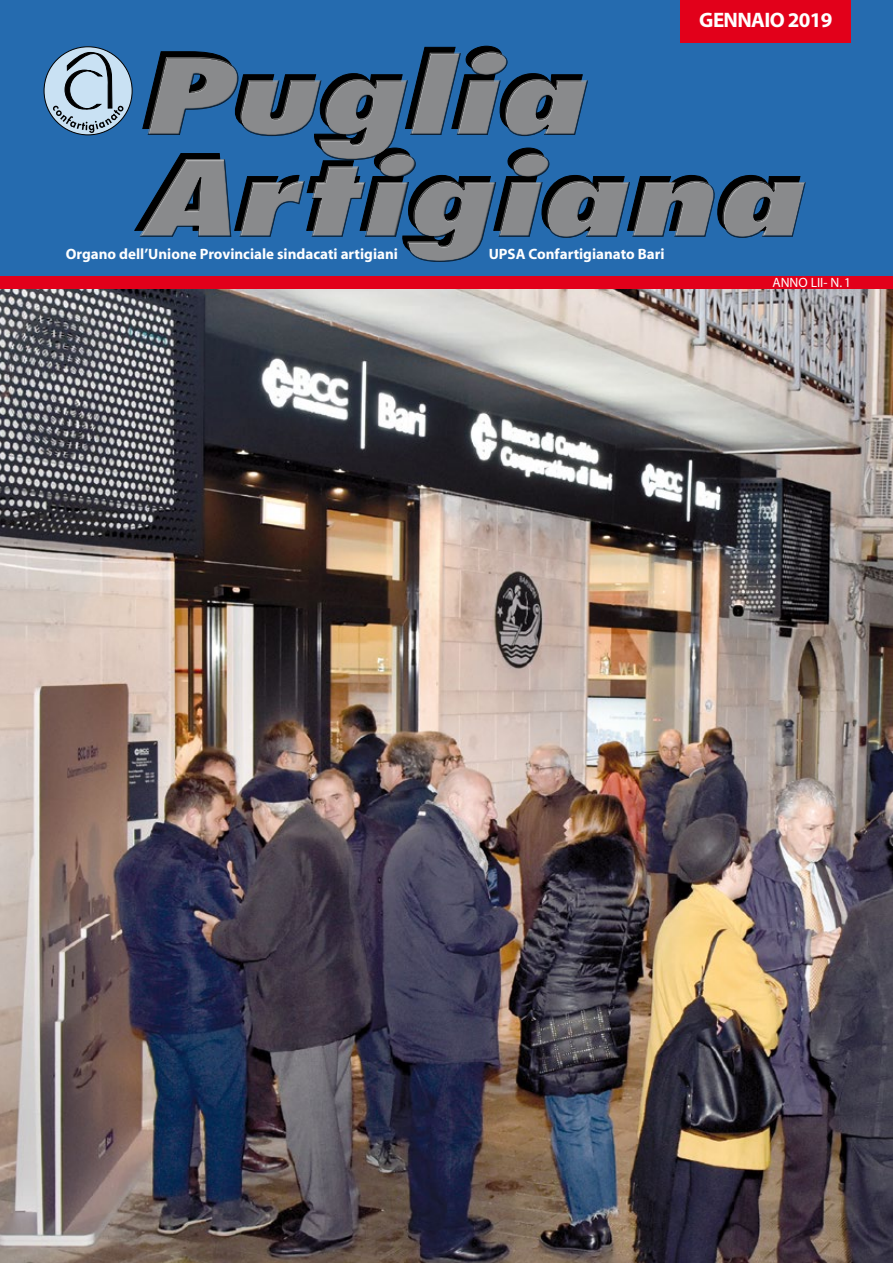
<style>
.page{position:relative;width:893px;height:1263px;background:#fff}
.page>*{position:absolute;margin:0;border:0;box-sizing:border-box;transform-origin:0 0}
.t1{font:700 21px "Myriad";letter-spacing:-.03em;color:#fff}
.t2{font:700 15px "Myriad";color:#fff}
.t3{font:13.5px "Myriad";color:#fff}
</style>
<div class="page">
<img style="left:0;top:288px;width:893px;height:975px">
<div style="left:0;top:0;width:893px;height:276px;background:#256baf"></div>
<div style="left:681px;top:0;width:170px;height:43px;background:#e2001a"></div>
<div style="left:139px;top:52px;width:450px;height:185px;background:#000;opacity:.75"></div>
<div style="left:363px;top:152px;width:444px;height:99px;background:#fff;opacity:.75"></div>
<div style="left:363px;top:158px;width:444px;height:105px;background:#000;opacity:.75"></div>
<div style="left:44px;top:47px;width:88px;height:88px;background:#c9e1f3;border-radius:50%"></div>
<svg style="left:53px;top:46px;width:71px;height:87px"></svg>
<div style="left:0;top:276px;width:893px;height:12px;background:#e2001a"></div>
<p class="t2" style="left:66px;top:247px;width:334px">Organo dell’Unione Provinciale sindacati artigiani</p>
<h1 class="t1" style="left:699px;top:10px;width:135px">GENNAIO 2019</h1>
<p class="t2" style="left:489px;top:247px;width:177px">UPSA Confartigianato Bari</p>
<p class="t3" style="left:772px;top:275px;width:80px">ANNO LII- N. 1</p>
</div>
